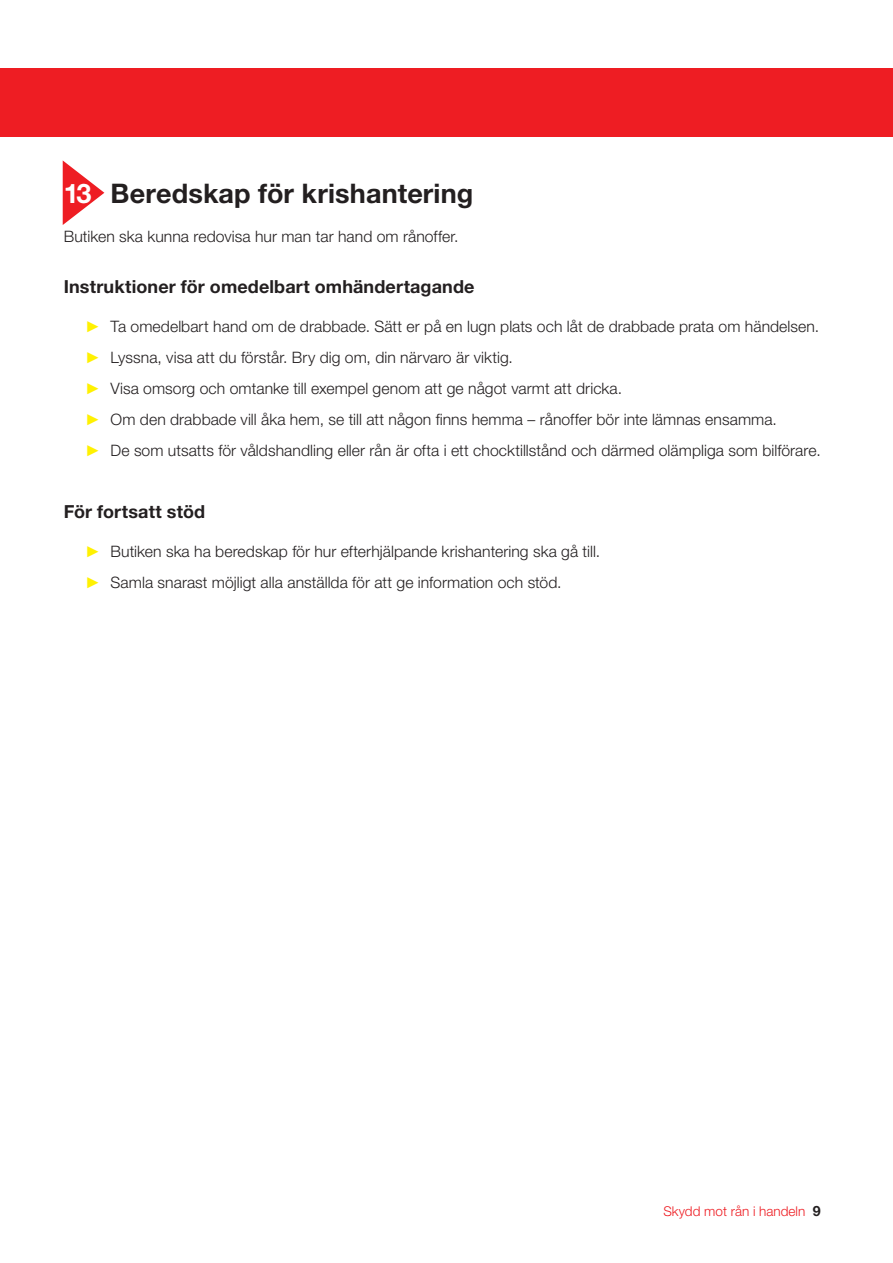
<style>
.page{position:relative;width:893px;height:1263px;background:#fff}
.page>*{position:absolute;margin:0;border:0;box-sizing:border-box;transform-origin:0 0}
.Mellanrubrik_1{font:700 27px "Helvetica Neue LT Std";letter-spacing:.005em;color:#231f20}
.Mellanrubrik_2{font:700 18px "Helvetica Neue LT Std";letter-spacing:.005em;color:#231f20}
.Brödtext{font:300 15.75px "Helvetica Neue LT Std";letter-spacing:.005em;color:#231f20}
.t1{font:300 13.5px "Helvetica Neue LT Std";color:#ee1d23}
.s1{color:#fff}
.s2{font-family:"Times New Roman";font-weight:400;color:#fff101}
.s3{font-weight:700;font-size:14.25px;color:#231f20}
</style>
<div class="page">
<svg style="left:63px;top:160px;width:41px;height:65px"></svg>
<div style="left:0;top:68px;width:893px;height:68px;background:#ee1d23"></div>
<p class="Mellanrubrik_1" style="left:64px;top:176px;width:411px"><span class="s1">13</span> Beredskap för krishantering</p>
<p class="Brödtext" style="left:64px;top:227px;width:396px">Butiken ska kunna redovisa hur man tar hand om rånoffer.</p>
<p class="Mellanrubrik_2" style="left:64px;top:275px;width:412px">Instruktioner för omedelbart omhändertagande</p>
<p class="Brödtext" style="left:85px;top:317px;width:736px"><span class="s2">►</span> Ta omedelbart hand om de drabbade. Sätt er på en lugn plats och låt de drabbade prata om händelsen.</p>
<p class="Brödtext" style="left:85px;top:348px;width:429px"><span class="s2">►</span> Lyssna, visa att du förstår. Bry dig om, din närvaro är viktig.</p>
<p class="Brödtext" style="left:85px;top:379px;width:539px"><span class="s2">►</span> Visa omsorg och omtanke till exempel genom att ge något varmt att dricka.</p>
<p class="Brödtext" style="left:85px;top:410px;width:693px"><span class="s2">►</span> Om den drabbade vill åka hem, se till att någon finns hemma – rånoffer bör inte lämnas ensamma.</p>
<p class="Brödtext" style="left:85px;top:441px;width:737px"><span class="s2">►</span> De som utsatts för våldshandling eller rån är ofta i ett chocktillstånd och därmed olämpliga som bilförare.</p>
<p class="Mellanrubrik_2" style="left:64px;top:500px;width:143px">För fortsatt stöd</p>
<p class="Brödtext" style="left:85px;top:542px;width:516px"><span class="s2">►</span> Butiken ska ha beredskap för hur efterhjälpande krishantering ska gå till.</p>
<p class="Brödtext" style="left:85px;top:573px;width:478px"><span class="s2">►</span> Samla snarast möjligt alla anställda för att ge information och stöd.</p>
<p class="t1" style="left:663px;top:1203px;width:159px">Skydd mot rån i handeln <span class="s3">9</span></p>
</div>
